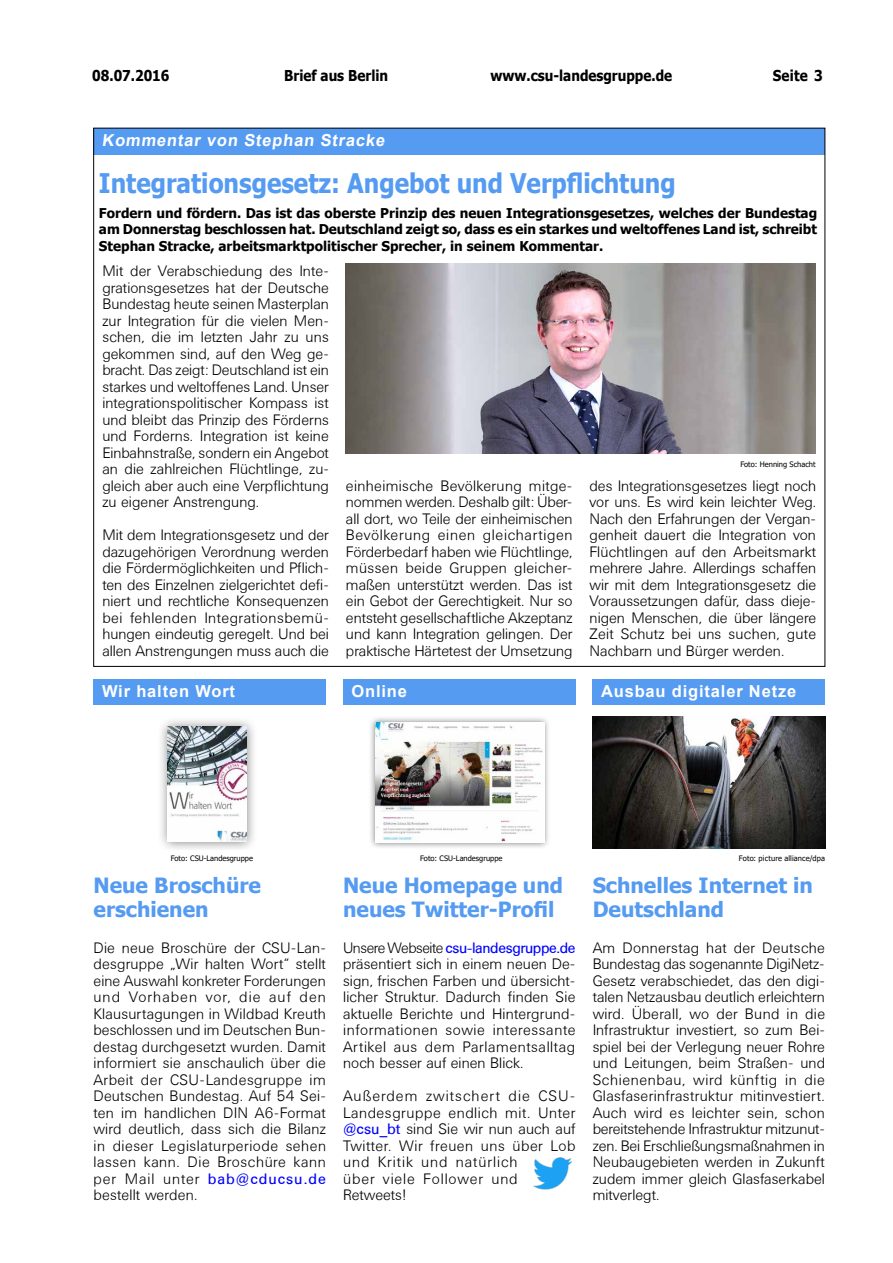
<style>
.page{position:relative;width:893px;height:1263px;background:#fff}
.page>*{position:absolute;margin:0;border:0;box-sizing:border-box;transform-origin:0 0}
._01_BaB_Überschrift{font:700 27px "Tahoma";color:#559bf2;scale:.9 1}
._05_BaB_Ü_blau_kurz{font:700 21px/24px "Tahoma";color:#559bf2}
._05_BaB_Ü_weiss_kurz{font:700 16.5px "Arial";letter-spacing:.05em;color:#fff}
._01_BaB_Überschrift-2{font:700 16.5px "Arial";color:#fff}
._04_BaB_Fließtext{font:300 15px/16.5px "Univers BSK";letter-spacing:-.005em;color:#000;text-align:justify}
._05_BaB_Fließtext_ku{font:300 15px/16.5px "Univers BSK";letter-spacing:.015em;color:#000;text-align:justify}
._05_BaB_Fließtext_ku-2{font:300 15px/16.5px "Univers BSK";letter-spacing:.035em;color:#000}
.t1{font:700 15px "Tahoma";color:#000;scale:.9 1}
._03_BaB_Teaser{font:700 13.5px/16.5px "Tahoma";color:#000;text-align:justify}
._13_BaB_Rechtevermer{font:7.5px "Tahoma";color:#000}
.s1{font-weight:400;color:#00f}
</style>
<div class="page">
<div style="left:94px;top:679px;width:232px;height:26px;background:#559bf2"></div>
<div style="left:343px;top:679px;width:232px;height:26px;background:#559bf2"></div>
<div style="left:368px;top:716px;width:183px;height:133px;background:#58585a;opacity:.75"></div>
<img style="left:375px;top:722px;width:169px;height:120px">
<div style="left:93px;top:128px;width:732px;height:27px;background:#559bf2"></div>
<img style="left:345px;top:264px;width:470px;height:190px">
<div style="left:593px;top:679px;width:232px;height:26px;background:#559bf2"></div>
<img style="left:593px;top:716px;width:232px;height:133px">
<div style="left:157px;top:717px;width:101px;height:133px;background:#58585a;opacity:.75"></div>
<img style="left:168px;top:727px;width:79px;height:114px">
<img style="left:533px;top:1157px;width:40px;height:33px">
<p class="t1" style="left:92px;top:65px;width:87px">08.07.2016</p>
<p class="t1" style="left:490px;top:65px;width:203px">www.csu-landesgruppe.de</p>
<p class="t1" style="left:773px;top:65px;width:57px">Seite 3</p>
<p class="t1" style="left:284px;top:65px;width:117px">Brief aus Berlin</p>
<p class="_01_BaB_Überschrift-2" style="left:102px;top:129px;width:287px">Kommentar von Stephan Stracke</p>
<p class="_01_BaB_Überschrift" style="left:99px;top:164px;width:642px">Integrationsgesetz: Angebot und Verpflichtung</p>
<p class="_03_BaB_Teaser" style="left:99px;top:205px;width:720px">Fordern und fördern. Das ist das oberste Prinzip des neuen Integrationsgesetzes, welches der Bundestag am Donnerstag beschlossen hat. Deutschland zeigt so, dass es ein starkes und weltoffenes Land ist, schreibt Stephan Stracke, arbeitsmarktpolitischer Sprecher, in seinem Kommentar.</p>
<p class="_04_BaB_Fließtext" style="left:102px;top:263px;width:228px">Mit der Verabschiedung des Inte&shy;grationsgesetzes hat der Deutsche Bundestag heute seinen Masterplan zur Integration für die vielen Men&shy;schen, die im letzten Jahr zu uns gekommen sind, auf den Weg ge&shy;bracht. Das zeigt: Deutschland ist ein starkes und weltoffenes Land. Unser integrationspolitischer Kompass ist und bleibt das Prinzip des Förderns und Forderns. Integration ist keine Einbahnstraße, sondern ein Angebot an die zahlreichen Flüchtlinge, zu&shy;gleich aber auch eine Verpflichtung zu eigener Anstrengung.</p>
<p class="_04_BaB_Fließtext" style="left:102px;top:527px;width:228px">Mit dem Integrationsgesetz und der dazugehörigen Verordnung werden die Fördermöglichkeiten und Pflich&shy;ten des Einzelnen zielgerichtet defi&shy;niert und rechtliche Konsequenzen bei fehlenden Integrationsbemü&shy;hungen eindeutig geregelt. Und bei allen Anstrengungen muss auch die</p>
<p class="_13_BaB_Rechtevermer" style="left:740px;top:459px;width:77px">Foto: Henning Schacht</p>
<p class="_04_BaB_Fließtext" style="left:346px;top:477px;width:228px">einheimische Bevölkerung mitge&shy;nommen werden. Deshalb gilt: Über&shy;all dort, wo Teile der einheimischen Bevölkerung einen gleichartigen Förderbedarf haben wie Flüchtlinge, müssen beide Gruppen gleicher&shy;maßen unterstützt werden. Das ist ein Gebot der Gerechtigkeit. Nur so entsteht gesellschaftliche Akzeptanz und kann Integration gelingen. Der praktische Härtetest der Umsetzung</p>
<p class="_04_BaB_Fließtext" style="left:590px;top:477px;width:228px">des Integrationsgesetzes liegt noch vor uns. Es wird kein leichter Weg.<br>Nach den Erfahrungen der Vergan&shy;genheit dauert die Integration von Flüchtlingen auf den Arbeitsmarkt mehrere Jahre. Allerdings schaffen wir mit dem Integrationsgesetz die Voraussetzungen dafür, dass dieje&shy;nigen Menschen, die über längere Zeit Schutz bei uns suchen, gute Nachbarn und Bürger werden.</p>
<p class="_05_BaB_Ü_weiss_kurz" style="left:102px;top:680px;width:135px">Wir halten Wort</p>
<p class="_05_BaB_Ü_weiss_kurz" style="left:351px;top:680px;width:57px">Online</p>
<p class="_05_BaB_Ü_weiss_kurz" style="left:601px;top:680px;width:197px">Ausbau digitaler Netze</p>
<p class="_13_BaB_Rechtevermer" style="left:171px;top:853px;width:84px">Foto: CSU-Landesgruppe</p>
<p class="_13_BaB_Rechtevermer" style="left:739px;top:853px;width:88px">Foto: picture alliance/dpa</p>
<p class="_13_BaB_Rechtevermer" style="left:420px;top:853px;width:84px">Foto: CSU-Landesgruppe</p>
<p class="_05_BaB_Ü_blau_kurz" style="left:94px;top:875px;width:169px">Neue Broschüre erschienen</p>
<p class="_05_BaB_Fließtext_ku" style="left:94px;top:939px;width:234px">Die neue Broschüre der CSU-Lan&shy;desgruppe „Wir halten Wort“ stellt eine Auswahl konkreter Forderungen und Vorhaben vor, die auf den Klausurtagungen in Wildbad Kreuth beschlossen und im Deutschen Bun&shy;destag durchgesetzt wurden. Damit informiert sie anschaulich über die Arbeit der CSU-Landesgruppe im Deutschen Bundestag. Auf 54 Sei&shy;ten im handlichen DIN A6-Format wird deutlich, dass sich die Bilanz in dieser Legislaturperiode sehen lassen kann. Die Broschüre kann per Mail unter <span class="s1">bab@cducsu.de </span>bestellt werden.</p>
<p class="_05_BaB_Ü_blau_kurz" style="left:343px;top:875px;width:221px">Neue Homepage und neues Twitter-Profil</p>
<p class="_05_BaB_Fließtext_ku" style="left:343px;top:939px;width:234px;text-align:left">Unsere Webseite <span class="s1">csu-landesgruppe.de </span>präsentiert sich in einem neuen De&shy;sign, frischen Farben und übersicht&shy;licher Struktur. Dadurch finden Sie aktuelle Berichte und Hintergrund&shy;informationen sowie interessante Artikel aus dem Parlamentsalltag noch besser auf einen Blick.</p>
<p class="_05_BaB_Fließtext_ku-2" style="left:343px;top:1088px;width:234px">Außerdem zwitschert die CSU-<br>Landesgruppe endlich mit. Unter <span class="s1">@csu_bt</span> sind Sie wir nun auch auf<br>Twitter. Wir freuen uns über Lob und Kritik und natürlich<br>über viele Follower und<br>Retweets!</p>
<p class="_05_BaB_Ü_blau_kurz" style="left:593px;top:875px;width:222px">Schnelles Internet in<br>Deutschland</p>
<p class="_05_BaB_Fließtext_ku" style="left:593px;top:939px;width:234px">Am Donnerstag hat der Deutsche Bundestag das sogenannte DigiNetz-Gesetz verabschiedet, das den digi&shy;talen Netzausbau deutlich erleichtern wird. Überall, wo der Bund in die Infrastruktur investiert, so zum Bei&shy;spiel bei der Verlegung neuer Rohre und Leitungen, beim Straßen- und Schienenbau, wird künftig in die Glasfaserinfrastruktur mitinvestiert.<br>Auch wird es leichter sein, schon bereitstehende Infrastruktur mitzunut&shy;zen. Bei Erschließungsmaßnahmen in Neubaugebieten werden in Zukunft zudem immer gleich Glasfaserkabel mitverlegt.</p>
</div>
